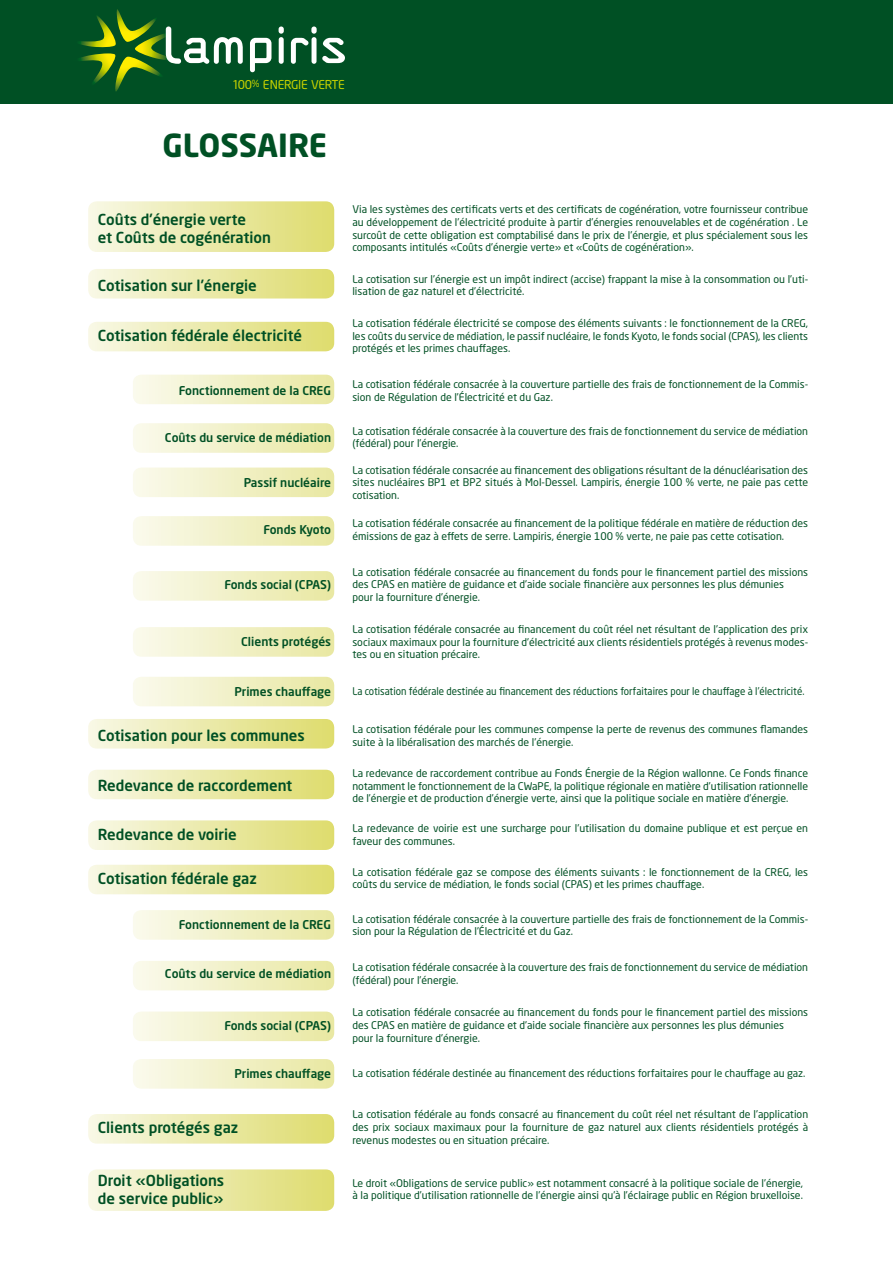
<style>
.page{position:relative;width:893px;height:1263px;background:#fff}
.page>*{position:absolute;margin:0;border:0;box-sizing:border-box;transform-origin:0 0}
.t1{font:700 31.5px "Neo Sans Std";color:#005024}
.t2{font:500 15px/18px "Neo Sans Std";color:#005024}
.t3{font:500 12px "Neo Sans Std";color:#005024}
.t4{font:12px "Neo Sans Std";letter-spacing:-.025em;color:#c8d200}
.t5{font:10.5px/12.6px "Neo Sans Std";color:#005024}
.t6{font:10.5px "Neo Sans Std";color:#005024;scale:.93 1}
.s1{font-size:9.75px}
</style>
<div class="page">
<div style="left:0;top:0;width:893px;height:104px;background:#005024"></div>
<svg style="left:250px;top:38px;width:21px;height:34px"></svg>
<div style="left:279px;top:37px;width:5px;height:27px;background:#fff;border-radius:2px"></div>
<div style="left:279px;top:26px;width:5px;height:8px;background:#fff;border-radius:3px"></div>
<div style="left:312px;top:37px;width:5px;height:27px;background:#fff;border-radius:2px"></div>
<div style="left:311px;top:26px;width:6px;height:8px;background:#fff;border-radius:3px"></div>
<svg style="left:291px;top:38px;width:17px;height:26px"></svg>
<svg style="left:322px;top:38px;width:23px;height:25px"></svg>
<svg style="left:78px;top:9px;width:165px;height:82px"></svg>
<svg style="left:88px;top:201px;width:246px;height:51px;background:#eae9aa"></svg>
<svg style="left:88px;top:269px;width:246px;height:29px;background:#eae9a9"></svg>
<svg style="left:88px;top:322px;width:246px;height:29px;background:#eae9a9"></svg>
<svg style="left:133px;top:423px;width:201px;height:30px;background:#f1f0c8"></svg>
<svg style="left:133px;top:375px;width:201px;height:29px;background:#f1f0c7"></svg>
<svg style="left:133px;top:468px;width:201px;height:29px;background:#f1f0c7"></svg>
<svg style="left:133px;top:516px;width:201px;height:30px;background:#f1f0c8"></svg>
<svg style="left:133px;top:571px;width:201px;height:30px;background:#f1f1c8"></svg>
<svg style="left:133px;top:627px;width:201px;height:30px;background:#f1f0c8"></svg>
<svg style="left:133px;top:677px;width:201px;height:29px;background:#f1f0c7"></svg>
<svg style="left:133px;top:910px;width:201px;height:30px;background:#f1f0c8"></svg>
<svg style="left:133px;top:961px;width:201px;height:29px;background:#f1f0c7"></svg>
<svg style="left:133px;top:1011px;width:201px;height:30px;background:#f1f1c8"></svg>
<svg style="left:133px;top:1059px;width:201px;height:30px;background:#f1f0c8"></svg>
<svg style="left:88px;top:719px;width:246px;height:29px;background:#eae9a9"></svg>
<svg style="left:88px;top:770px;width:246px;height:29px;background:#eae9a9"></svg>
<svg style="left:88px;top:820px;width:246px;height:30px;background:#ebe9aa"></svg>
<svg style="left:88px;top:865px;width:246px;height:29px;background:#eae9a9"></svg>
<svg style="left:88px;top:1114px;width:246px;height:29px;background:#eae9a9"></svg>
<svg style="left:88px;top:1169px;width:246px;height:42px;background:#ebe9aa"></svg>
<p class="t4" style="left:233px;top:77px;width:113px">100<span class="s1">%</span> ENERGIE VERTE</p>
<h1 class="t1" style="left:163px;top:125px;width:166px">GLOSSAIRE</h1>
<h2 class="t2" style="left:98px;top:210px;width:175px">Coûts d’énergie verte<br>et Coûts de cogénération</h2>
<p class="t5" style="left:352px;top:203px;width:457px;text-align:justify">Via les systèmes des certificats verts et des certificats de cogénération, votre fournisseur contribue au développement de l’électricité produite à partir d’énergies renouvelables et de cogénération . Le surcoût de cette obligation est comptabilisé dans le prix de l’énergie, et plus spécialement sous les composants intitulés «Coûts d’énergie verte» et «Coûts de cogénération».</p>
<h2 class="t2" style="left:98px;top:276px;width:160px">Cotisation sur l’énergie</h2>
<p class="t5" style="left:352px;top:273px;width:457px">La cotisation sur l’énergie est un impôt indirect (accise) frappant la mise à la consommation ou l’uti&shy;lisation de gaz naturel et d’électricité.</p>
<h2 class="t2" style="left:98px;top:327px;width:206px">Cotisation fédérale électricité</h2>
<p class="t5" style="left:352px;top:317px;width:457px;text-align:justify">La cotisation fédérale électricité se compose des éléments suivants : le fonctionnement de la CREG, les coûts du service de médiation, le passif nucléaire, le fonds Kyoto, le fonds social (CPAS), les clients protégés et les primes chauffages.</p>
<p class="t3" style="left:179px;top:383px;width:154px">Fonctionnement de la CREG</p>
<p class="t5" style="left:352px;top:378px;width:457px">La cotisation fédérale consacrée à la couverture partielle des frais de fonctionnement de la Commis&shy;sion de Régulation de l’Électricité et du Gaz.</p>
<p class="t3" style="left:165px;top:430px;width:168px">Coûts du service de médiation</p>
<p class="t5" style="left:352px;top:424px;width:457px">La cotisation fédérale consacrée à la couverture des frais de fonctionnement du service de médiation (fédéral) pour l’énergie.</p>
<p class="t3" style="left:244px;top:475px;width:89px">Passif nucléaire</p>
<p class="t5" style="left:352px;top:463px;width:457px;text-align:justify">La cotisation fédérale consacrée au financement des obligations résultant de la dénucléarisation des sites nucléaires BP1 et BP2 situés à Mol-Dessel. Lampiris, énergie 100 % verte, ne paie pas cette cotisation.</p>
<p class="t3" style="left:263px;top:522px;width:69px">Fonds Kyoto</p>
<p class="t5" style="left:352px;top:517px;width:457px">La cotisation fédérale consacrée au financement de la politique fédérale en matière de réduction des émissions de gaz à effets de serre. Lampiris, énergie 100 % verte, ne paie pas cette cotisation.</p>
<p class="t3" style="left:224px;top:577px;width:108px">Fonds social (CPAS)</p>
<p class="t5" style="left:352px;top:565px;width:457px">La cotisation fédérale consacrée au financement du fonds pour le financement partiel des missions des CPAS en matière de guidance et d’aide sociale financière aux personnes les plus démunies<br>pour la fourniture d’énergie.</p>
<p class="t3" style="left:241px;top:634px;width:91px">Clients protégés</p>
<p class="t5" style="left:352px;top:623px;width:457px;text-align:justify">La cotisation fédérale consacrée au financement du coût réel net résultant de l’application des prix sociaux maximaux pour la fourniture d’électricité aux clients résidentiels protégés à revenus modes&shy;tes ou en situation précaire.</p>
<p class="t3" style="left:234px;top:684px;width:98px">Primes chauffage</p>
<p class="t6" style="left:352px;top:685px;width:487px">La cotisation fédérale destinée au financement des réductions forfaitaires pour le chauffage à l’électricité.</p>
<h2 class="t2" style="left:98px;top:726px;width:209px">Cotisation pour les communes</h2>
<p class="t5" style="left:352px;top:723px;width:457px">La cotisation fédérale pour les communes compense la perte de revenus des communes flamandes suite à la libéralisation des marchés de l’énergie.</p>
<h2 class="t2" style="left:98px;top:776px;width:196px">Redevance de raccordement</h2>
<p class="t5" style="left:352px;top:767px;width:457px;text-align:justify">La redevance de raccordement contribue au Fonds Énergie de la Région wallonne. Ce Fonds finance notamment le fonctionnement de la CWaPE, la politique régionale en matière d’utilisation rationnelle de l’énergie et de production d’énergie verte, ainsi que la politique sociale en matière d’énergie.</p>
<h2 class="t2" style="left:98px;top:825px;width:141px">Redevance de voirie</h2>
<p class="t5" style="left:352px;top:822px;width:457px">La redevance de voirie est une surcharge pour l’utilisation du domaine publique et est perçue en faveur des communes.</p>
<h2 class="t2" style="left:98px;top:869px;width:160px">Cotisation fédérale gaz</h2>
<p class="t5" style="left:352px;top:865px;width:457px">La cotisation fédérale gaz se compose des éléments suivants : le fonctionnement de la CREG, les coûts du service de médiation, le fonds social (CPAS) et les primes chauffage.</p>
<p class="t3" style="left:179px;top:917px;width:154px">Fonctionnement de la CREG</p>
<p class="t5" style="left:352px;top:912px;width:457px">La cotisation fédérale consacrée à la couverture partielle des frais de fonctionnement de la Commis&shy;sion pour la Régulation de l’Électricité et du Gaz.</p>
<p class="t3" style="left:165px;top:966px;width:168px">Coûts du service de médiation</p>
<p class="t5" style="left:352px;top:961px;width:457px">La cotisation fédérale consacrée à la couverture des frais de fonctionnement du service de médiation (fédéral) pour l’énergie.</p>
<p class="t3" style="left:224px;top:1017px;width:108px">Fonds social (CPAS)</p>
<p class="t5" style="left:352px;top:1006px;width:457px">La cotisation fédérale consacrée au financement du fonds pour le financement partiel des missions des CPAS en matière de guidance et d’aide sociale financière aux personnes les plus démunies<br>pour la fourniture d’énergie.</p>
<p class="t3" style="left:234px;top:1066px;width:98px">Primes chauffage</p>
<p class="t5" style="left:352px;top:1067px;width:455px">La cotisation fédérale destinée au financement des réductions forfaitaires pour le chauffage au gaz.</p>
<h2 class="t2" style="left:98px;top:1118px;width:142px">Clients protégés gaz</h2>
<p class="t5" style="left:352px;top:1108px;width:457px;text-align:justify">La cotisation fédérale au fonds consacré au financement du coût réel net résultant de l’application des prix sociaux maximaux pour la fourniture de gaz naturel aux clients résidentiels protégés à revenus modestes ou en situation précaire.</p>
<h2 class="t2" style="left:98px;top:1171px;width:128px">Droit «Obligations de service public»</h2>
<p class="t5" style="left:352px;top:1176px;width:452px">Le droit «Obligations de service public» est notamment consacré à la politique sociale de l’énergie, à la politique d’utilisation rationnelle de l’énergie ainsi qu’à l’éclairage public en Région bruxelloise.</p>
</div>
